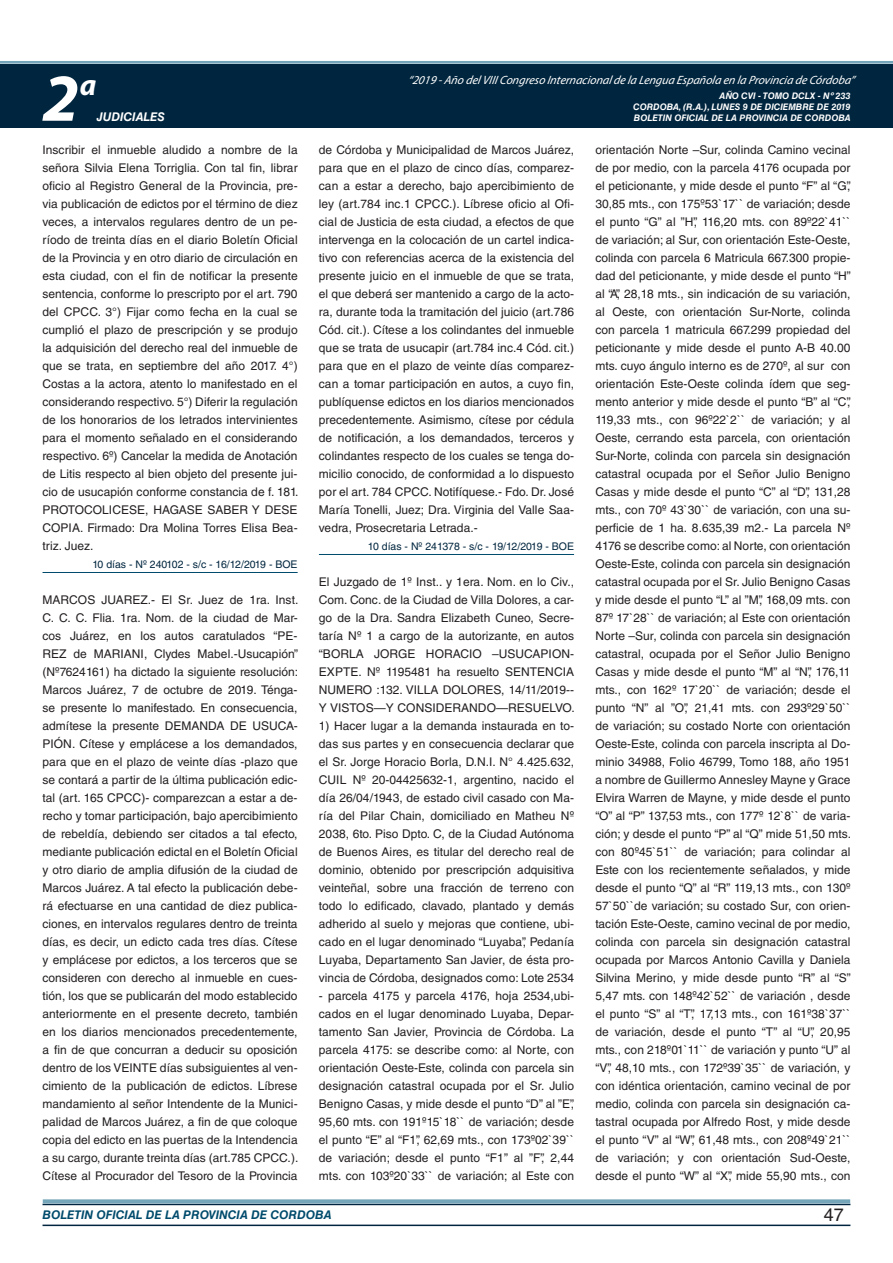
<style>
.page{position:relative;width:893px;height:1263px;background:#fff}
.page>*{position:absolute;margin:0;border:0;box-sizing:border-box;transform-origin:0 0}
.t1{font:italic 700 67.5px "Myriad Pro";color:#fff}
.t2{font:italic 700 30px "Myriad Pro";color:#fff}
.t3{font:18px "Helvetica LT Std";color:#231f20}
.t4{font:12px/18px "Helvetica LT Std";letter-spacing:.005em;color:#231f20;text-align:justify}
.t5{font:italic 12px "Myriad Pro";color:#fff}
.t6{font:italic 700 12px "Helvetica LT Std";color:#004b6c}
.t7{font:italic 700 12px "Helvetica LT Std";color:#fff}
.t8{font:10.5px "Helvetica LT Std";color:#00263f}
.t9{font:italic 700 9px/10.8px "Helvetica LT Std";color:#fff;text-align:right}
</style>
<div class="page">
<div style="left:0;top:61px;width:893px;height:6px;background:#fff;opacity:.75"></div>
<div style="left:0;top:64px;width:893px;height:64px;background:#00263f"></div>
<hr style="left:43px;top:1224px;width:807px;height:2px;background:#00263f">
<div style="left:42px;top:1198px;width:809px;height:8px;background:#fff;opacity:.75"></div>
<hr style="left:43px;top:572px;width:255px;height:1px;background:#004b6c">
<hr style="left:319px;top:554px;width:255px;height:1px;background:#004b6c">
<h2 class="t2" style="left:80px;top:66px;width:18px">a</h2>
<p class="t5" style="left:408px;top:72px;width:448px">“2019 -Año delVIIICongreso Internacionalde la Lengua Esp añola en la Provincia de Córdoba”</p>
<h1 class="t1" style="left:43px;top:54px;width:38px">2</h1>
<p class="t9" style="left:633px;top:91px;width:219px">AÑO CVI - TOMO DCLX - Nº 233<br>CORDOBA, (R.A.), LUNES 9 DE DICIEMBRE DE 2019</p>
<p class="t7" style="left:97px;top:110px;width:70px">JUDICIALES</p>
<p class="t9" style="left:634px;top:112px;width:218px">BOLETIN OFICIAL DE LA PROVINCIA DE CORDOBA</p>
<p class="t4" style="left:43px;top:141px;width:257px">Inscribir el inmueble aludido a nombre de la señora Silvia Elena Torriglia. Con tal fin, librar oficio al Registro General de la Provincia, pre&shy;via publicación de edictos por el término de diez veces, a intervalos regulares dentro de un pe&shy;ríodo de treinta días en el diario Boletín Oficial de la Provincia y en otro diario de circulación en esta ciudad, con el fin de notificar la presente sentencia, conforme lo prescripto por el art. 790 del CPCC. 3°) Fijar como fecha en la cual se cumplió el plazo de prescripción y se produjo la adquisición del derecho real del inmueble de que se trata, en septiembre del año 2017. 4°)<br>Costas a la actora, atento lo manifestado en el considerando respectivo. 5°) Diferir la regulación de los honorarios de los letrados intervinientes para el momento señalado en el considerando respectivo. 6º) Cancelar la medida de Anotación de Litis respecto al bien objeto del presente jui&shy;cio de usucapión conforme constancia de f. 181.<br>PROTOCOLICESE, HAGASE SABER Y DESE COPIA. Firmado: Dra Molina Torres Elisa Bea&shy;triz. Juez.</p>
<p class="t8" style="left:92px;top:558px;width:207px">10 días - Nº 240102 - s/c - 16/12/2019 - BOE</p>
<p class="t4" style="left:43px;top:591px;width:257px">MARCOS JUAREZ.- El Sr. Juez de 1ra. Inst.<br>C. C. C. Flia. 1ra. Nom. de la ciudad de Mar&shy;cos Juárez, en los autos caratulados “PE-REZ de MARIANI, Clydes Mabel.-Usucapión” (Nº7624161) ha dictado la siguiente resolución:<br>Marcos Juárez, 7 de octubre de 2019. Ténga&shy;se presente lo manifestado. En consecuencia, admítese la presente DEMANDA DE USUCA-PIÓN. Cítese y emplácese a los demandados, para que en el plazo de veinte días -plazo que se contará a partir de la última publicación edic&shy;tal (art. 165 CPCC)- comparezcan a estar a de&shy;recho y tomar participación, bajo apercibimiento de rebeldía, debiendo ser citados a tal efecto, mediante publicación edictal en el Boletín Oficial y otro diario de amplia difusión de la ciudad de Marcos Juárez. A tal efecto la publicación debe&shy;rá efectuarse en una cantidad de diez publica&shy;ciones, en intervalos regulares dentro de treinta días, es decir, un edicto cada tres días. Cítese y emplácese por edictos, a los terceros que se consideren con derecho al inmueble en cues&shy;tión, los que se publicarán del modo establecido anteriormente en el presente decreto, también en los diarios mencionados precedentemente, a fin de que concurran a deducir su oposición dentro de los VEINTE días subsiguientes al ven&shy;cimiento de la publicación de edictos. Líbrese mandamiento al señor Intendente de la Munici&shy;palidad de Marcos Juárez, a fin de que coloque copia del edicto en las puertas de la Intendencia a su cargo, durante treinta días (art.785 CPCC.).<br>Cítese al Procurador del Tesoro de la Provincia</p>
<p class="t4" style="left:319px;top:141px;width:257px">de Córdoba y Municipalidad de Marcos Juárez, para que en el plazo de cinco días, comparez&shy;can a estar a derecho, bajo apercibimiento de ley (art.784 inc.1 CPCC.). Líbrese oficio al Ofi&shy;cial de Justicia de esta ciudad, a efectos de que intervenga en la colocación de un cartel indica&shy;tivo con referencias acerca de la existencia del presente juicio en el inmueble de que se trata, el que deberá ser mantenido a cargo de la acto&shy;ra, durante toda la tramitación del juicio (art.786<br>Cód. cit.). Cítese a los colindantes del inmueble que se trata de usucapir (art.784 inc.4 Cód. cit.) para que en el plazo de veinte días comparez&shy;can a tomar participación en autos, a cuyo fin, publíquense edictos en los diarios mencionados precedentemente. Asimismo, cítese por cédula de notificación, a los demandados, terceros y colindantes respecto de los cuales se tenga do&shy;micilio conocido, de conformidad a lo dispuesto por el art. 784 CPCC. Notifíquese.- Fdo. Dr. José María Tonelli, Juez; Dra. Virginia del Valle Saa&shy;vedra, Prosecretaria Letrada.-</p>
<p class="t8" style="left:368px;top:540px;width:208px">10 días - Nº 241378 - s/c - 19/12/2019 - BOE</p>
<p class="t4" style="left:319px;top:573px;width:257px">El Juzgado de 1º Inst.. y 1era. Nom. en lo Civ., Com. Conc. de la Ciudad de Villa Dolores, a car&shy;go de la Dra. Sandra Elizabeth Cuneo, Secre&shy;taría Nº 1 a cargo de la autorizante, en autos “BORLA JORGE HORACIO –USUCAPION-EXPTE. Nº 1195481 ha resuelto SENTENCIA NUMERO :132. VILLA DOLORES, 14/11/2019-- Y VISTOS—Y CONSIDERANDO—RESUELVO.</p>
<p class="t4" style="left:319px;top:717px;width:257px">1) Hacer lugar a la demanda instaurada en to&shy;das sus partes y en consecuencia declarar que el Sr. Jorge Horacio Borla, D.N.I. N° 4.425.632, CUIL Nº 20-04425632-1, argentino, nacido el día 26/04/1943, de estado civil casado con Ma&shy;ría del Pilar Chain, domiciliado en Matheu Nº 2038, 6to. Piso Dpto. C, de la Ciudad Autónoma de Buenos Aires, es titular del derecho real de dominio, obtenido por prescripción adquisitiva veinteñal, sobre una fracción de terreno con todo lo edificado, clavado, plantado y demás adherido al suelo y mejoras que contiene, ubi&shy;cado en el lugar denominado “Luyaba”, Pedanía Luyaba, Departamento San Javier, de ésta pro&shy;vincia de Córdoba, designados como: Lote 2534</p>
<p class="t4" style="left:319px;top:987px;width:257px">- parcela 4175 y parcela 4176, hoja 2534,ubi&shy;cados en el lugar denominado Luyaba, Depar&shy;tamento San Javier, Provincia de Córdoba. La parcela 4175: se describe como: al Norte, con orientación Oeste-Este, colinda con parcela sin designación catastral ocupada por el Sr. Julio Benigno Casas, y mide desde el punto “D” al ”E”, 95,60 mts. con 191º15`18`` de variación; desde el punto “E” al “F1”, 62,69 mts., con 173º02`39`` de variación; desde el punto “F1” al ”F”, 2,44 mts. con 103º20`33`` de variación; al Este con</p>
<p class="t4" style="left:595px;top:141px;width:257px">orientación Norte –Sur, colinda Camino vecinal de por medio, con la parcela 4176 ocupada por el peticionante, y mide desde el punto “F” al “G”, 30,85 mts., con 175º53`17`` de variación; desde el punto “G” al ”H”, 116,20 mts. con 89º22`41`` de variación; al Sur, con orientación Este-Oeste, colinda con parcela 6 Matricula 667.300 propie&shy;dad del peticionante, y mide desde el punto “H” al “A”, 28,18 mts., sin indicación de su variación, al Oeste, con orientación Sur-Norte, colinda con parcela 1 matricula 667.299 propiedad del peticionante y mide desde el punto A-B 40.00 mts. cuyo ángulo interno es de 270º, al sur con orientación Este-Oeste colinda ídem que seg&shy;mento anterior y mide desde el punto “B” al “C”, 119,33 mts., con 96º22`2`` de variación; y al Oeste, cerrando esta parcela, con orientación Sur-Norte, colinda con parcela sin designación catastral ocupada por el Señor Julio Benigno Casas y mide desde el punto “C” al “D”, 131,28 mts., con 70º 43`30`` de variación, con una su&shy;perficie de 1 ha. 8.635,39 m2.- La parcela Nº 4176 se describe como: al Norte, con orientación Oeste-Este, colinda con parcela sin designación catastral ocupada por el Sr. Julio Benigno Casas y mide desde el punto “L” al ”M”, 168,09 mts. con 87º 17`28`` de variación; al Este con orientación Norte –Sur, colinda con parcela sin designación catastral, ocupada por el Señor Julio Benigno Casas y mide desde el punto “M” al “N”, 176,11 mts., con 162º 17`20`` de variación; desde el punto “N” al ”O”, 21,41 mts. con 293º29`50`` de variación; su costado Norte con orientación Oeste-Este, colinda con parcela inscripta al Do&shy;minio 34988, Folio 46799, Tomo 188, año 1951 a nombre de Guillermo Annesley Mayne y Grace Elvira Warren de Mayne, y mide desde el punto “O” al “P” 137,53 mts., con 177º 12`8`` de varia&shy;ción; y desde el punto “P” al “Q” mide 51,50 mts. con 80º45`51`` de variación; para colindar al Este con los recientemente señalados, y mide desde el punto “Q” al “R” 119,13 mts., con 130º 57`50``de variación; su costado Sur, con orien&shy;tación Este-Oeste, camino vecinal de por medio, colinda con parcela sin designación catastral ocupada por Marcos Antonio Cavilla y Daniela Silvina Merino, y mide desde punto “R” al “S” 5,47 mts. con 148º42`52`` de variación , desde el punto “S” al “T”, 17,13 mts., con 161º38`37`` de variación, desde el punto “T” al “U”, 20,95 mts., con 218º01`11`` de variación y punto “U” al “V”, 48,10 mts., con 172º39`35`` de variación, y con idéntica orientación, camino vecinal de por medio, colinda con parcela sin designación ca&shy;tastral ocupada por Alfredo Rost, y mide desde el punto “V” al “W”, 61,48 mts., con 208º49`21`` de variación; y con orientación Sud-Oeste, desde el punto “W” al “X”, mide 55,90 mts., con</p>
<p class="t6" style="left:43px;top:1208px;width:290px">BOLETIN OFICIAL DE LA PROVINCIA DE CORDOBA</p>
<h3 class="t3" style="left:824px;top:1204px;width:22px">47</h3>
</div>
